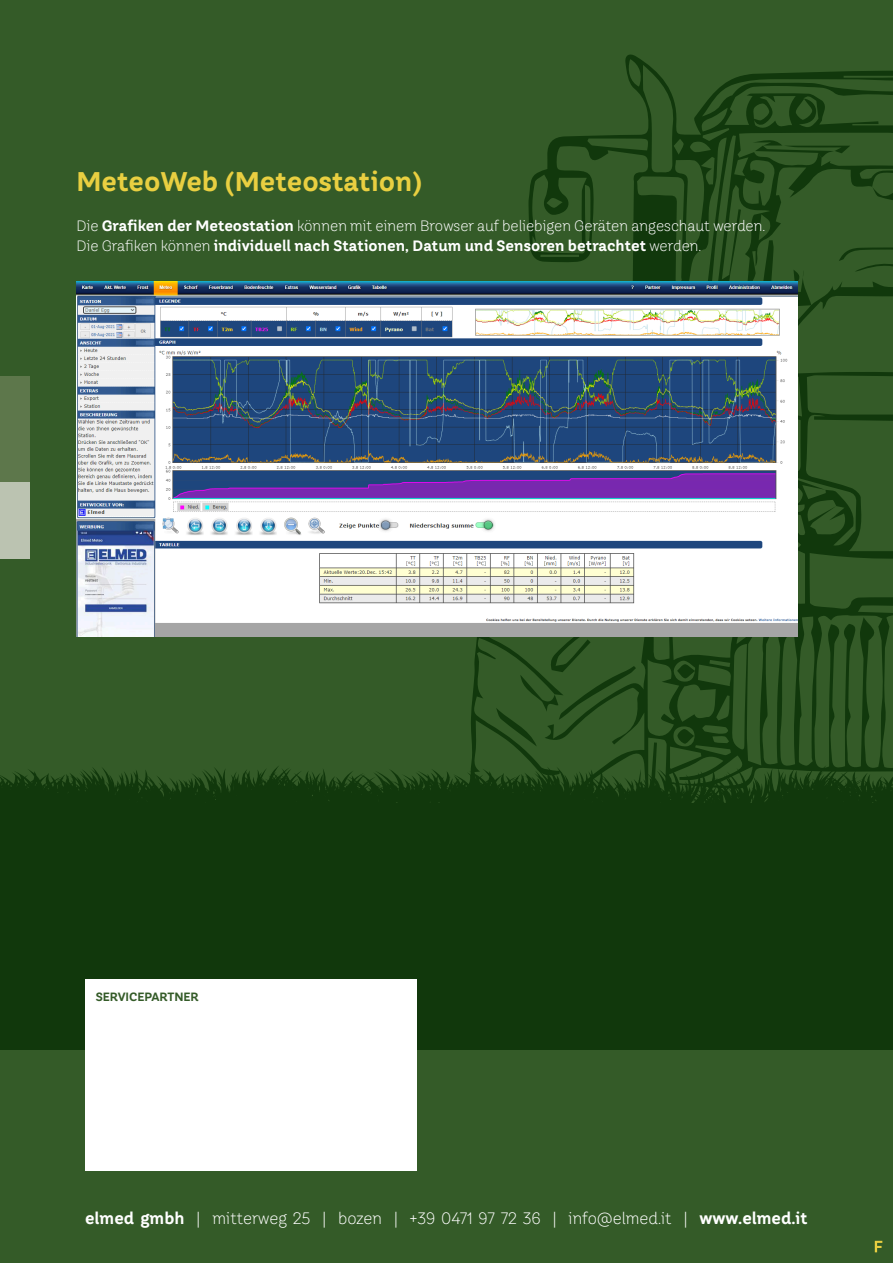
<style>
.page{position:relative;width:893px;height:1263px;background:#345b28}
.page>*{position:absolute;margin:0;border:0;box-sizing:border-box;transform-origin:0 0}
.t1{font:700 27px "TT Hazelnuts";color:#e9cf41}
.t2{font:300 16.5px "TT Hazelnuts";color:#fff}
.t3{font:300 15px/19.5px "TT Hazelnuts";color:#fff}
.t4{font:700 12px "TT Hazelnuts";color:#345b28}
.s1{font-weight:700}
</style>
<div class="page">
<svg style="left:373px;top:54px;width:520px;height:711px"></svg>
<svg style="left:729px;top:209px;width:12px;height:66px"></svg>
<svg style="left:496px;top:636px;width:153px;height:110px"></svg>
<svg style="left:839px;top:247px;width:54px;height:33px"></svg>
<svg style="left:761px;top:240px;width:13px;height:41px"></svg>
<svg style="left:753px;top:137px;width:97px;height:21px"></svg>
<svg style="left:677px;top:729px;width:17px;height:15px"></svg>
<svg style="left:0;top:765px;width:893px;height:38px"></svg>
<div style="left:0;top:803px;width:893px;height:247px;background:#11380c"></div>
<div style="left:0;top:376px;width:30px;height:106px;background:#5d774b"></div>
<div style="left:0;top:482px;width:30px;height:77px;background:#bbc3b1"></div>
<svg style="left:875px;top:1241px;width:7px;height:11px"></svg>
<img style="left:77px;top:281px;width:720px;height:355px">
<div style="left:85px;top:979px;width:332px;height:191px;background:#fff"></div>
<p class="t1" style="left:77px;top:164px;width:347px">MeteoWeb (Meteostation)</p>
<p class="t3" style="left:77px;top:216px;width:690px">Die <span class="s1">Grafiken der Meteostation</span> können mit einem Browser auf beliebigen Geräten angeschaut werden.<br>Die Grafiken können <span class="s1">individuell nach Stationen, Datum und Sensoren betrachtet</span> werden.</p>
<p class="t4" style="left:96px;top:989px;width:104px">SERVICEPARTNER</p>
<p class="t2" style="left:85px;top:1208px;width:724px"><span class="s1">elmed gmbh</span> | mitterweg 25 | bozen | +39 0471 97 72 36 | info@elmed.it | <span class="s1">www.elmed.it</span></p>
</div>
